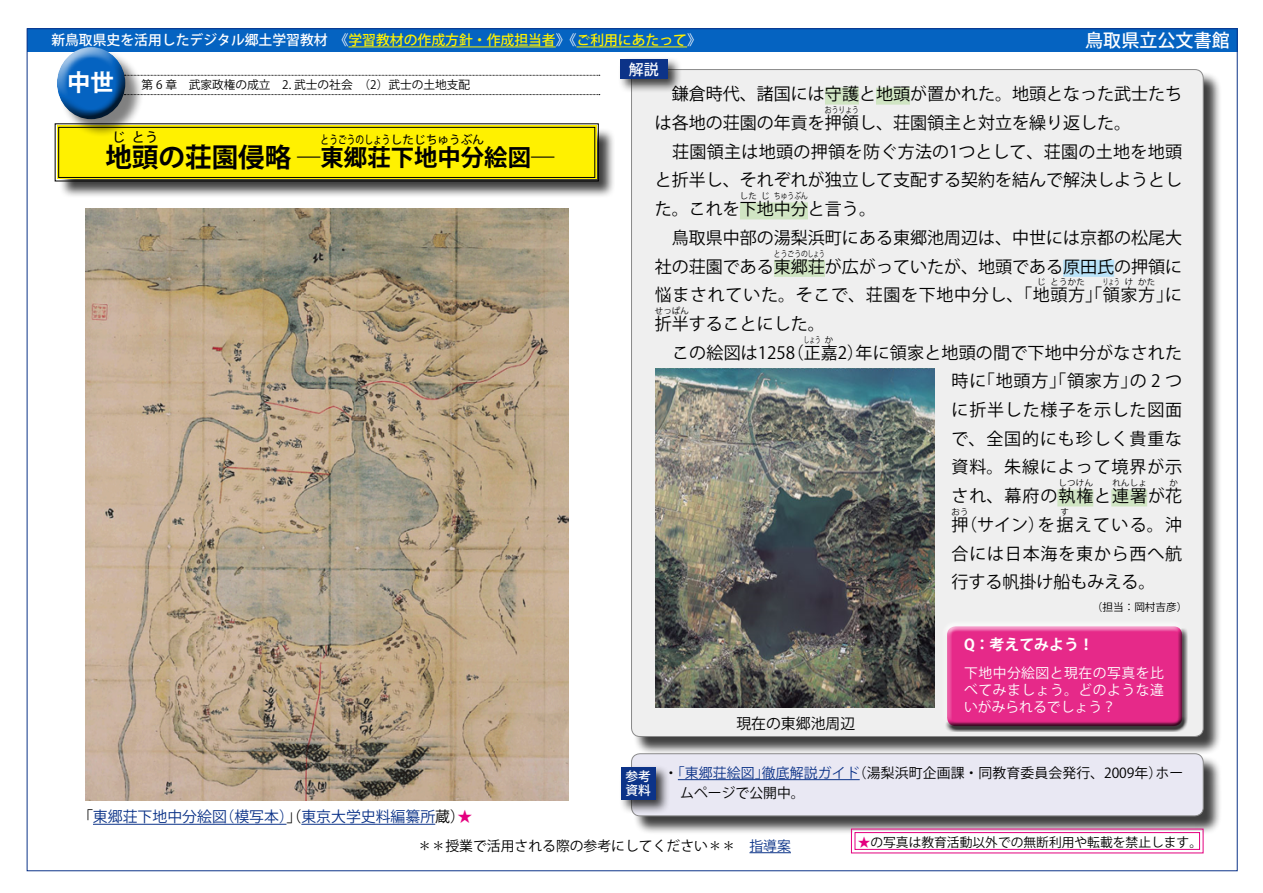
<style>
.page{position:relative;width:1263px;height:893px;background:#fff}
.page>*{position:absolute;margin:0;border:0;box-sizing:border-box;transform-origin:0 0}
.t1{font:700 26.55px "Koz Go Pro";color:#000}
.t2{font:700 23.4px "Koz Go Pro";color:#000}
.t3{font:700 23.4px "Koz Go Pr 6 N";color:#fff}
.t4{font:500 18px "Koz Go Pro";color:#fff}
.t5{font:16.95px/28.7px "Koz Go Pro";color:#000;text-align:justify}
.t6{font:16.95px/28.7px "Koz Go Pro";letter-spacing:.05em;color:#000}
.t7{font:16.95px "Koz Go Pro";letter-spacing:.04em;color:#000}
.t8{font:16.95px/28.7px "Koz Go Pro";letter-spacing:.045em;color:#000}
.t9{font:14.85px "Koz Go Pro";color:#0c3388}
.t10{font:700 14.85px "Koz Go Pro";color:#fff}
.t11{font:14.85px "Koz Go Pro";color:#000}
.t12{font:500 14.85px "Koz Go Pro";color:#fff}
.t13{font:13.8px/20.2px "Koz Go Pro";color:#000}
.t14{font:500 13.8px "Koz Go Pro";color:#fff}
.t15{font:13.8px/17px "Koz Go Pro";letter-spacing:.035em;color:#fff;text-align:justify}
.t16{font:13.8px "Koz Go Pro";letter-spacing:.01em;color:#0c3388}
.t17{font:700 13.35px "Koz Go Pro";color:#000}
.t18{font:12.75px "Koz Go Pro";color:#000}
.t19{font:500 12.75px/13.8px "Koz Go Pro";color:#fff}
.t20{font:11.7px "Koz Go Pro";color:#000}
.t21{font:700 11.7px "Koz Go Pro";color:#000;scale:.75 1}
.t22{font:10.65px "Koz Go Pro";color:#000}
.t23{font:8.55px "Koz Go Pro";color:#000}
.t24{font:8.55px "Koz Go Pro";color:#000;scale:.8 1}
.t25{font:8.55px "Koz Go Pro";color:#000;scale:.67 1}
.s1{color:#fff100}
.s2{color:#000}
.s3{color:#e4007f}
.s4{color:#0c3388}
</style>
<div class="page">
<div style="left:27px;top:29px;width:1210px;height:23px;background:#0563c1"></div>
<svg style="left:144px;top:75px;width:456px;height:1px"></svg>
<svg style="left:144px;top:94px;width:456px;height:1px"></svg>
<div style="left:633px;top:71px;width:590px;height:685px;background:#000;opacity:.75"></div>
<div style="left:631px;top:70px;width:572px;height:666px;background:#efefef;border-radius:9px"></div>
<div style="left:59px;top:127px;width:556px;height:71px;background:#000;opacity:.75"></div>
<svg style="left:54px;top:123px;width:545px;height:59px;background:#ece007"></svg>
<div style="left:58px;top:127px;width:537px;height:51px;border:1px solid #000"></div>
<div style="left:825px;top:88px;width:34px;height:17px;background:#d0e5c3"></div>
<div style="left:876px;top:88px;width:34px;height:17px;background:#d0e5c3"></div>
<div style="left:740px;top:202px;width:68px;height:17px;background:#d0e5c3"></div>
<div style="left:774px;top:260px;width:51px;height:17px;background:#d0e5c3"></div>
<div style="left:1063px;top:260px;width:51px;height:17px;background:#bae3f9"></div>
<div style="left:1057px;top:489px;width:36px;height:17px;background:#d0e5c3"></div>
<div style="left:1111px;top:489px;width:36px;height:17px;background:#d0e5c3"></div>
<div style="left:633px;top:755px;width:590px;height:80px;background:#000;opacity:.75"></div>
<div style="left:631px;top:754px;width:572px;height:62px;background:#e9e8f3;border-radius:9px"></div>
<div style="left:631px;top:753px;width:572px;height:63px;border:1px solid #898989;border-radius:9px"></div>
<div style="left:59px;top:49px;width:85px;height:89px;background:#000;opacity:.5"></div>
<div style="left:46px;top:37px;width:82px;height:70px;background:#fff;opacity:.75"></div>
<div style="left:54px;top:57px;width:82px;height:64px;background:#000;opacity:.75"></div>
<hr style="left:93px;top:824px;width:193px;height:1px;background:#0c3388">
<hr style="left:301px;top:824px;width:134px;height:1px;background:#0c3388">
<img style="left:656px;top:369px;width:278px;height:339px">
<div style="left:942px;top:621px;width:243px;height:104px;background:#fff;opacity:.75"></div>
<div style="left:944px;top:627px;width:244px;height:105px;background:#000;opacity:.75"></div>
<hr style="left:678px;top:779px;width:182px;height:1px;background:#0c3388">
<img style="left:86px;top:209px;width:482px;height:591px">
<svg style="left:851px;top:828px;width:353px;height:26px"></svg>
<div style="left:855px;top:832px;width:345px;height:18px;border:1px solid #e4007f"></div>
<div style="left:617px;top:57px;width:65px;height:36px;background:#000;opacity:.75"></div>
<div style="left:620px;top:59px;width:47px;height:20px;background:#0c3388"></div>
<div style="left:619px;top:764px;width:52px;height:50px;background:#000;opacity:.75"></div>
<div style="left:621px;top:767px;width:35px;height:32px;background:#0c3388"></div>
<hr style="left:348px;top:47px;width:208px;height:1px;background:#fff100">
<hr style="left:576px;top:47px;width:111px;height:1px;background:#fff100">
<hr style="left:749px;top:852px;width:42px;height:1px;background:#0c3388">
<p class="t14" style="left:51px;top:31px;width:651px">新鳥取県史を活用したデジタル郷土学習教材　《<span class="s1">学習教材の作成方針・作成担当者</span>》《<span class="s1">ご利用にあたって</span>》</p>
<p class="t4" style="left:1085px;top:28px;width:146px">鳥取県立公文書館</p>
<h2 class="t3" style="left:67px;top:69px;width:48px">中世</h2>
<p class="t20" style="left:141px;top:77px;width:330px">第 6 章　武家政権の成立　2. 武士の社会　（）2 武士の土地支配</p>
<p class="t17" style="left:112px;top:129px;width:15px">じ</p>
<p class="t17" style="left:132px;top:129px;width:28px">とう</p>
<p class="t21" style="left:321px;top:132px;width:220px">とうごうのしょうしたじちゅうぶん</p>
<h1 class="t1" style="left:105px;top:141px;width:188px">地頭の荘園侵略</h1>
<h2 class="t2" style="left:297px;top:142px;width:259px">―東郷荘下地中分絵図―</h2>
<p class="t9" style="left:78px;top:807px;width:150px"><span class="s2">「</span>東郷荘下地中分絵図</p>
<p class="t9" style="left:219px;top:807px;width:254px">（模写本）<span class="s2">」（</span>東京大学史料編纂所<span class="s2">蔵</span> <span class="s3">★</span><span class="s2">(</span></p>
<p class="t12" style="left:629px;top:60px;width:31px">解説</p>
<p class="t5" style="left:672px;top:80px;width:512px">鎌倉時代、諸国には守護と地頭が置かれた。地頭となった武士たち</p>
<p class="t24" style="left:825px;top:104px;width:44px">おうりょう</p>
<p class="t5" style="left:655px;top:138px;width:529px">　荘園領主は地頭の押領を防ぐ方法の1つとして、荘園の土地を地頭と折半し、それぞれが独立して支配する契約を結んで解決しようとした。これを下地中分と言う。</p>
<p class="t5" style="left:655px;top:109px;width:478px">は各地の荘園の年貢を押領し、荘園領主と対立を繰り返した。</p>
<p class="t23" style="left:740px;top:191px;width:19px">した</p>
<p class="t23" style="left:761px;top:191px;width:10px">じ</p>
<p class="t24" style="left:774px;top:191px;width:44px">ちゅうぶん</p>
<p class="t5" style="left:655px;top:224px;width:529px">　鳥取県中部の湯梨浜町にある東郷池周辺は、中世には京都の松尾大社の荘園である東郷荘が広がっていたが、地頭である原田氏の押領に</p>
<p class="t24" style="left:774px;top:248px;width:65px">とうごうのしょう</p>
<p class="t7" style="left:655px;top:284px;width:529px">悩まされていた。そこで、荘園を下地中分し、「地頭方」「領家方に」</p>
<p class="t23" style="left:1037px;top:277px;width:10px">じ</p>
<p class="t23" style="left:1050px;top:277px;width:36px">とうかた</p>
<p class="t25" style="left:1103px;top:277px;width:27px">りょう</p>
<p class="t23" style="left:1125px;top:277px;width:10px">け</p>
<p class="t23" style="left:1138px;top:277px;width:19px">かた</p>
<p class="t23" style="left:655px;top:305px;width:36px">せっぱん</p>
<p class="t5" style="left:655px;top:310px;width:172px">折半することにした。</p>
<p class="t25" style="left:804px;top:334px;width:27px">しょう</p>
<p class="t23" style="left:825px;top:334px;width:10px">か</p>
<p class="t5" style="left:855px;top:339px;width:328px;text-align:right">年に領家と地頭の間で下地中分がなされた「地頭方」「領家方の」 2 つ</p>
<p class="t5" style="left:655px;top:339px;width:142px">　この絵図は1258</p>
<p class="t5" style="left:787px;top:339px;width:79px">（正嘉）2</p>
<p class="t6" style="left:951px;top:367px;width:232px">時に<br>に折半した様子を示した図面で、全国的にも珍しく貴重な資料。朱線によって境界が示され、幕府の執権と連署が花</p>
<p class="t23" style="left:1058px;top:478px;width:36px">しつけん</p>
<p class="t23" style="left:1112px;top:478px;width:36px">れんしょ</p>
<p class="t23" style="left:1169px;top:478px;width:10px">か</p>
<p class="t23" style="left:1060px;top:506px;width:10px">す</p>
<p class="t8" style="left:951px;top:539px;width:232px">合には日本海を東から西へ航行する帆掛け船もみえる。</p>
<p class="t22" style="left:1092px;top:601px;width:97px">（担当：岡村吉彦(</p>
<p class="t23" style="left:951px;top:506px;width:19px">おう</p>
<p class="t5" style="left:960px;top:511px;width:87px">（サイン）</p>
<p class="t5" style="left:951px;top:511px;width:19px">押</p>
<p class="t5" style="left:1038px;top:511px;width:146px">を据えている。沖</p>
<p class="t19" style="left:625px;top:770px;width:27px">参考資料</p>
<p class="t11" style="left:736px;top:713px;width:121px">現在の東郷池周辺</p>
<p class="t10" style="left:964px;top:635px;width:131px">Q：考えてみよう!</p>
<p class="t15" style="left:964px;top:665px;width:201px">下地中分絵図と現在の写真を比べてみましょう。どのような違いがみられるでしょう?</p>
<p class="t16" style="left:762px;top:764px;width:99px">徹底解説ガイド</p>
<p class="t13" style="left:680px;top:763px;width:126px;text-indent:-16px">・<span class="s4">「東郷荘絵図」<br></span>ムページで公開中。</p>
<p class="t13" style="left:853px;top:763px;width:311px">（湯梨浜町企画課・同教育委員会発行、2009年）</p>
<p class="t13" style="left:1155px;top:763px;width:29px">ホー</p>
<p class="t13" style="left:418px;top:836px;width:375px">＊＊授業で活用される際の参考にしてください＊＊　<span class="s4">指導案</span></p>
<p class="t18" style="left:858px;top:834px;width:346px"><span class="s3">★</span>の写真は教育活動以外での無断利用や転載を禁止します。</p>
</div>
